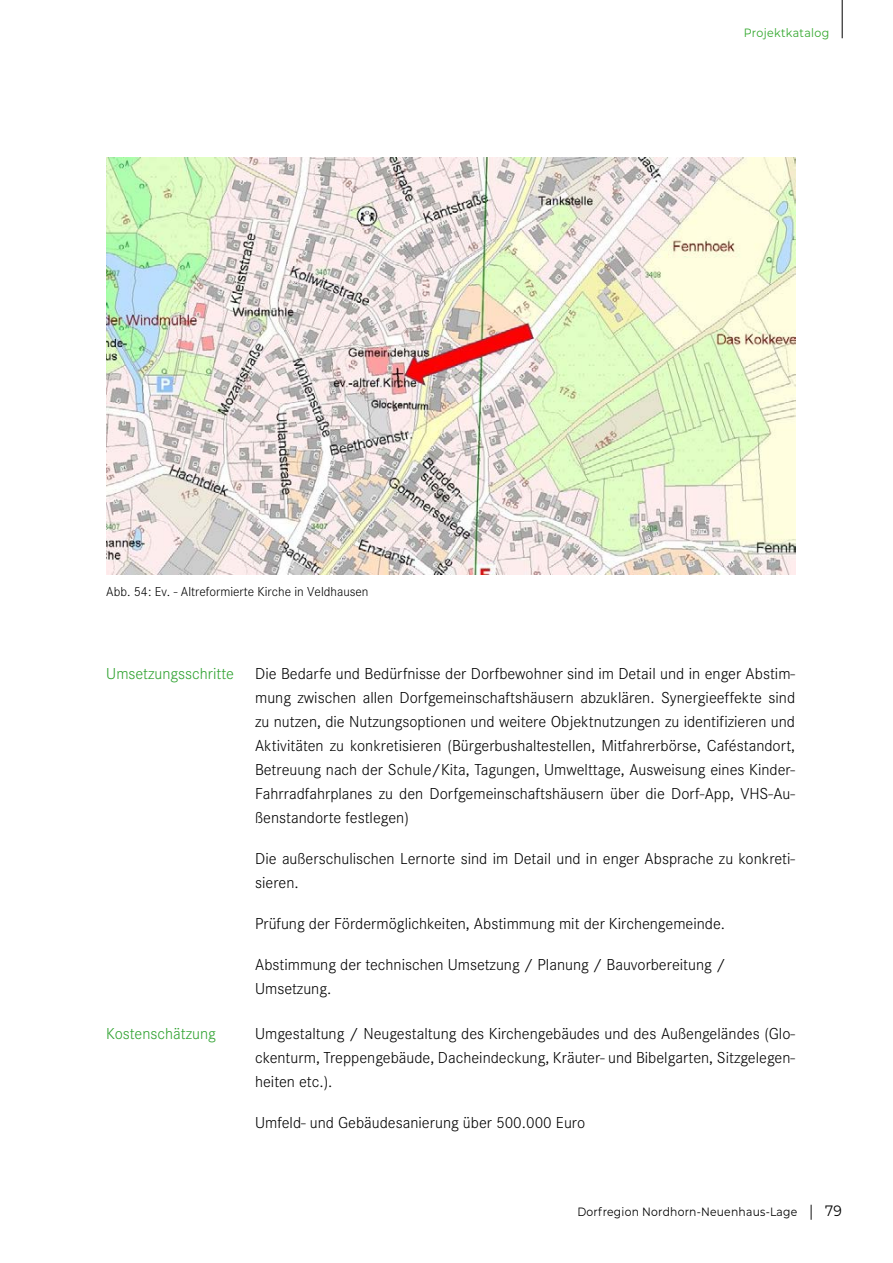
<style>
.page{position:relative;width:893px;height:1263px;background:#fff}
.page>*{position:absolute;margin:0;border:0;box-sizing:border-box;transform-origin:0 0}
.t1{font:300 16.5px/24px "Corporate S";color:#000;text-align:justify}
.t2{font:300 16.5px "Corporate S";color:#2da12e}
.t3{font:300 13.5px "Corporate S";color:#000}
.t4{font:12px "Montserrat";letter-spacing:.02em;color:#000;scale:.9 1}
.t5{font:12px "Montserrat";letter-spacing:.03em;color:#32a72c;scale:.92 1}
.s1{font-family:"Source Sans Pro";font-size:15px}
.s2{font-size:15px}
</style>
<div class="page">
<img style="left:106px;top:157px;width:689px;height:418px">
<hr style="left:842px;top:0;width:1px;height:38px;background:#000">
<p class="t3" style="left:106px;top:584px;width:264px">Abb. 54: Ev. - Altreformierte Kirche in Veldhausen</p>
<p class="t5" style="left:744px;top:25px;width:94px">Projektkatalog</p>
<p class="t2" style="left:106px;top:664px;width:129px">Umsetzungsschritte</p>
<p class="t1" style="left:255px;top:661px;width:542px">Die Bedarfe und Bedürfnisse der Dorfbewohner sind im Detail und in enger Abstim&shy;mung zwischen allen Dorfgemeinschaftshäusern abzuklären. Synergieeffekte sind zu nutzen, die Nutzungsoptionen und weitere Objektnutzungen zu identifizieren und Aktivitäten zu konkretisieren (Bürgerbushaltestellen, Mitfahrerbörse, Caféstandort, Betreuung nach der Schule/Kita, Tagungen, Umwelttage, Ausweisung eines Kinder-Fahrradfahrplanes zu den Dorfgemeinschaftshäusern über die Dorf-App, VHS-Au&shy;ßenstandorte festlegen)</p>
<p class="t1" style="left:255px;top:846px;width:542px">Die außerschulischen Lernorte sind im Detail und in enger Absprache zu konkreti&shy;sieren.</p>
<p class="t1" style="left:255px;top:911px;width:471px">Prüfung der Fördermöglichkeiten, Abstimmung mit der Kirchengemeinde.</p>
<p class="t1" style="left:255px;top:952px;width:472px">Abstimmung der technischen Umsetzung / Planung / Bauvorbereitung /<br>Umsetzung.</p>
<p class="t2" style="left:106px;top:1024px;width:111px">Kostenschätzung</p>
<p class="t1" style="left:255px;top:1022px;width:541px">Umgestaltung / Neugestaltung des Kirchengebäudes und des Außengeländes (Glo&shy;ckenturm, Treppengebäude, Dacheindeckung, Kräuter- und Bibelgarten, Sitzgelegen&shy;heiten etc.).</p>
<p class="t1" style="left:255px;top:1111px;width:332px">Umfeld- und Gebäudesanierung über 500.000 Euro</p>
<p class="t4" style="left:577px;top:1204px;width:295px">Dorfregion Nordhorn-Neuenhaus-Lage <span class="s1">|</span> <span class="s2">79</span></p>
</div>
